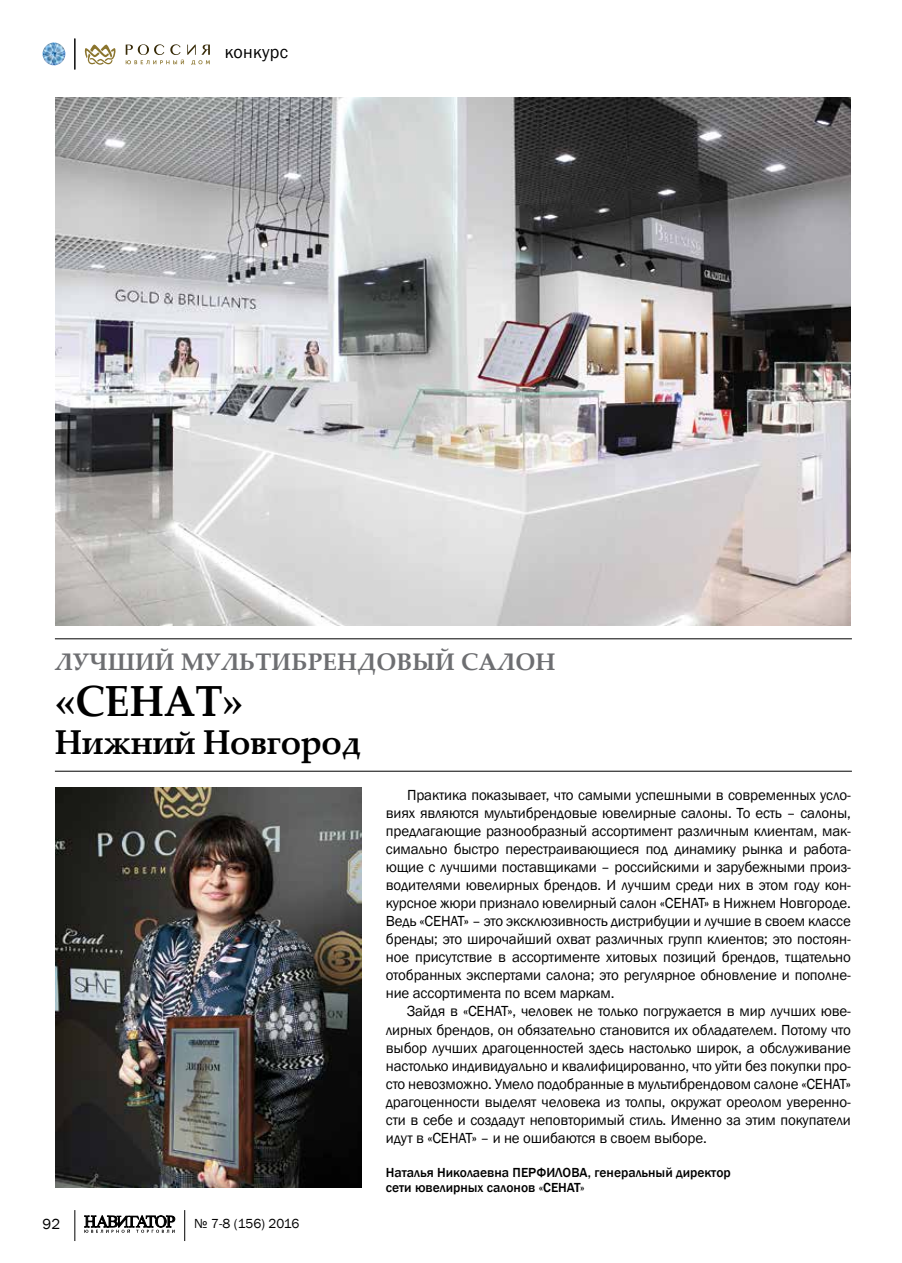
<style>
.page{position:relative;width:902px;height:1263px;background:#fff}
.page>*{position:absolute;margin:0;border:0;box-sizing:border-box;transform-origin:0 0}
.t1{font:700 43.5px "Palatino Linotype";color:#000;scale:.94 1}
.t2{font:700 34.5px "Palatino Linotype";color:#000;scale:.95 1}
.t3{font:700 24px "Palatino Linotype";letter-spacing:.005em;color:#6d6e71}
.t4{font:18px "Franklin Gothic";letter-spacing:.02em;color:#000}
.t5{font:15px/18px "Franklin Gothic";letter-spacing:-.01em;color:#000;text-align:justify}
.t6{font:500 13.5px/15px "Franklin Gothic";color:#000}
.t7{font:13.5px "Franklin Gothic";letter-spacing:-.01em;color:#000}
</style>
<div class="page">
<img style="left:43px;top:43px;width:22px;height:22px;border-radius:11px">
<svg style="left:84px;top:1215px;width:91px;height:18px"></svg>
<hr style="left:184px;top:1210px;width:1px;height:31px;background:#000">
<hr style="left:74px;top:1210px;width:1px;height:31px;background:#000">
<hr style="left:74px;top:39px;width:1px;height:30px;background:#000">
<svg style="left:85px;top:45px;width:31px;height:20px"></svg>
<svg style="left:126px;top:44px;width:84px;height:21px"></svg>
<hr style="left:55px;top:771px;width:796px;height:1px;background:#000">
<hr style="left:55px;top:638px;width:796px;height:1px;background:#000">
<img style="left:55px;top:788px;width:307px;height:399px">
<img style="left:55px;top:98px;width:795px;height:528px">
<p class="t4" style="left:225px;top:41px;width:65px">конкурс</p>
<h3 class="t3" style="left:55px;top:644px;width:502px">Лучший мультибрендовый салон</h3>
<h1 class="t1" style="left:55px;top:670px;width:54px">«СЕНАТ</h1>
<h1 class="t1" style="left:223px;top:670px;width:23px">»</h1>
<h2 class="t2" style="left:55px;top:717px;width:323px">Нижний Новгород</h2>
<p class="t5" style="left:43px;top:1215px;width:19px">92</p>
<p class="t7" style="left:194px;top:1215px;width:107px">№ 7-8 (156) 2016</p>
<p class="t5" style="left:386px;top:787px;width:466px;text-indent:21px">Практика показывает, что самыми успешными в современных усло&shy;виях являются мультибрендовые ювелирные салоны. То есть – салоны, предлагающие разнообразный ассортимент различным клиентам, мак&shy;симально быстро перестраивающиеся под динамику рынка и работа&shy;ющие с лучшими поставщиками – российскими и зарубежными произ&shy;водителями ювелирных брендов. И лучшим среди них в этом году кон&shy;курсное жюри признало ювелирный салон «СЕНАТ» в Нижнем Новгороде.<br>Ведь «СЕНАТ» – это эксклюзивность дистрибуции и лучшие в своем классе бренды; это широчайший охват различных групп клиентов; это постоян&shy;ное присутствие в ассортименте хитовых позиций брендов, тщательно отобранных экспертами салона; это регулярное обновление и пополне&shy;ние ассортимента по всем маркам.</p>
<p class="t5" style="left:386px;top:1003px;width:466px;text-indent:21px">Зайдя в «СЕНАТ», человек не только погружается в мир лучших юве&shy;лирных брендов, он обязательно становится их обладателем. Потому что выбор лучших драгоценностей здесь настолько широк, а обслуживание настолько индивидуально и квалифицированно, что уйти без покупки про&shy;сто невозможно. Умело подобранные в мультибрендовом салоне «СЕНАТ» драгоценности выделят человека из толпы, окружат ореолом уверенно&shy;сти в себе и создадут неповторимый стиль. Именно за этим покупатели идут в «СЕНАТ» – и не ошибаются в своем выборе.</p>
<p class="t6" style="left:386px;top:1165px;width:346px">Наталья Николаевна ПЕРФИЛОВА, генеральный директор сети ювелирных салонов «СЕНАТ»</p>
</div>
